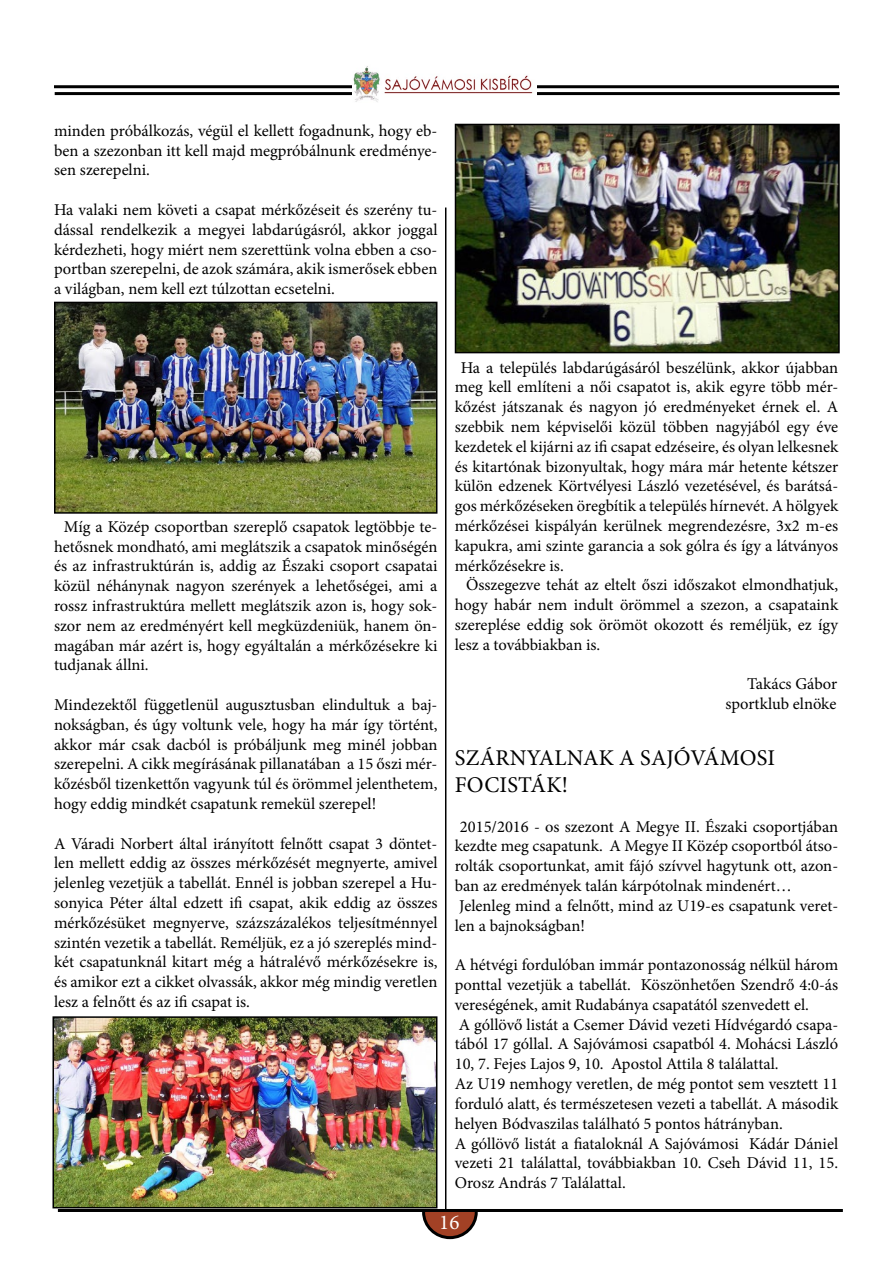
<style>
.page{position:relative;width:893px;height:1263px;background:#fff}
.page>*{position:absolute;margin:0;border:0;box-sizing:border-box;transform-origin:0 0}
.t1{font:22.5px/27px "Minion Pro";letter-spacing:.01em;color:#000}
.t2{font:21px "Minion Pro";color:#fff}
.t3{font:16.5px/19.8px "Minion Pro";color:#000;text-align:justify}
</style>
<div class="page">
<hr style="left:54px;top:85px;width:785px;height:3px;background:#000">
<hr style="left:55px;top:92px;width:785px;height:3px;background:#000">
<img style="left:353px;top:66px;width:183px;height:36px">
<hr style="left:58px;top:1209px;width:785px;height:3px;background:#000">
<svg style="left:422px;top:1212px;width:56px;height:28px"></svg>
<img style="left:57px;top:305px;width:377px;height:206px">
<div style="left:54px;top:302px;width:383px;height:212px;border:2px solid #000"></div>
<img style="left:55px;top:1019px;width:379px;height:186px">
<div style="left:52px;top:1016px;width:385px;height:192px;border:2px solid #000"></div>
<img style="left:458px;top:127px;width:379px;height:223px">
<div style="left:455px;top:124px;width:385px;height:229px;border:2px solid #000"></div>
<hr style="left:445px;top:207px;width:1px;height:1002px;background:#000">
<p class="t3" style="left:54px;top:121px;width:385px">minden próbálkozás, végül el kellett fogadnunk, hogy eb&shy;ben a szezonban itt kell majd megpróbálnunk eredménye&shy;sen szerepelni.</p>
<p class="t3" style="left:54px;top:200px;width:385px">Ha valaki nem követi a csapat mérkőzéseit és szerény tu&shy;dással rendelkezik a megyei labdarúgásról, akkor joggal kérdezheti, hogy miért nem szerettünk volna ebben a cso&shy;portban szerepelni, de azok számára, akik ismerősek ebben a világban, nem kell ezt túlzottan ecsetelni.</p>
<p class="t3" style="left:54px;top:517px;width:385px;text-indent:10px">Míg a Közép csoportban szereplő csapatok legtöbbje te&shy;hetősnek mondható, ami meglátszik a csapatok minőségén és az infrastruktúrán is, addig az Északi csoport csapatai közül néhánynak nagyon szerények a lehetőségei, ami a rossz infrastruktúra mellett meglátszik azon is, hogy sok&shy;szor nem az eredményért kell megküzdeniük, hanem ön&shy;magában már azért is, hogy egyáltalán a mérkőzésekre ki tudjanak állni.</p>
<p class="t3" style="left:54px;top:695px;width:385px">Mindezektől függetlenül augusztusban elindultuk a baj&shy;nokságban, és úgy voltunk vele, hogy ha már így történt, akkor már csak dacból is próbáljunk meg minél jobban szerepelni. A cikk megírásának pillanatában a 15 őszi mér&shy;kőzésből tizenkettőn vagyunk túl és örömmel jelenthetem, hogy eddig mindkét csapatunk remekül szerepel!</p>
<p class="t3" style="left:54px;top:833px;width:385px">A Váradi Norbert által irányított felnőtt csapat 3 döntet&shy;len mellett eddig az összes mérkőzését megnyerte, amivel jelenleg vezetjük a tabellát. Ennél is jobban szerepel a Hu&shy;sonyica Péter által edzett ifi csapat, akik eddig az összes mérkőzésüket megnyerve, százszázalékos teljesítménnyel szintén vezetik a tabellát. Reméljük, ez a jó szereplés mind&shy;két csapatunknál kitart még a hátralévő mérkőzésekre is, és amikor ezt a cikket olvassák, akkor még mindig veretlen lesz a felnőtt és az ifi csapat is.</p>
<p class="t3" style="left:455px;top:357px;width:385px;text-indent:6px">Ha a település labdarúgásáról beszélünk, akkor újabban meg kell említeni a női csapatot is, akik egyre több mér&shy;kőzést játszanak és nagyon jó eredményeket érnek el. A szebbik nem képviselői közül többen nagyjából egy éve kezdetek el kijárni az ifi csapat edzéseire, és olyan lelkesnek és kitartónak bizonyultak, hogy mára már hetente kétszer külön edzenek Körtvélyesi László vezetésével, és barátsá&shy;gos mérkőzéseken öregbítik a település hírnevét. A hölgyek mérkőzései kispályán kerülnek megrendezésre, 3x2 m-es kapukra, ami szinte garancia a sok gólra és így a látványos mérkőzésekre is.</p>
<p class="t3" style="left:455px;top:575px;width:385px;text-indent:11px">Összegezve tehát az eltelt őszi időszakot elmondhatjuk, hogy habár nem indult örömmel a szezon, a csapataink szereplése eddig sok örömöt okozott és reméljük, ez így lesz a továbbiakban is.</p>
<p class="t3" style="left:725px;top:674px;width:113px;text-align:right">Takács Gábor sportklub elnöke</p>
<h1 class="t1" style="left:455px;top:744px;width:322px">SZÁRNYALNAK A SAJÓVÁMOSI<br>FOCISTÁK!</h1>
<p class="t3" style="left:455px;top:816px;width:385px;text-align:left;text-indent:5px">2015/2016 - os szezont A Megye II. Északi csoportjában kezdte meg csapatunk. A Megye II Közép csoportból átso&shy;rolták csoportunkat, amit fájó szívvel hagytunk ott, azon&shy;ban az eredmények talán kárpótolnak mindenért… Jelenleg mind a felnőtt, mind az U19-es csapatunk veret&shy;len a bajnokságban!</p>
<p class="t3" style="left:455px;top:955px;width:385px;text-align:left">A hétvégi fordulóban immár pontazonosság nélkül három ponttal vezetjük a tabellát. Köszönhetően Szendrő 4:0-ás vereségének, amit Rudabánya csapatától szenvedett el.<br>A góllövő listát a Csemer Dávid vezeti Hídvégardó csapa&shy;tából 17 góllal. A Sajóvámosi csapatból 4. Mohácsi László 10, 7. Fejes Lajos 9, 10. Apostol Attila 8 találattal.<br>Az U19 nemhogy veretlen, de még pontot sem vesztett 11 forduló alatt, és természetesen vezeti a tabellát. A második helyen Bódvaszilas található 5 pontos hátrányban.<br>A góllövő listát a fiataloknál A Sajóvámosi Kádár Dániel vezeti 21 találattal, továbbiakban 10. Cseh Dávid 11, 15.<br>Orosz András 7 Találattal.</p>
<p class="t2" style="left:439px;top:1208px;width:22px">16</p>
</div>
